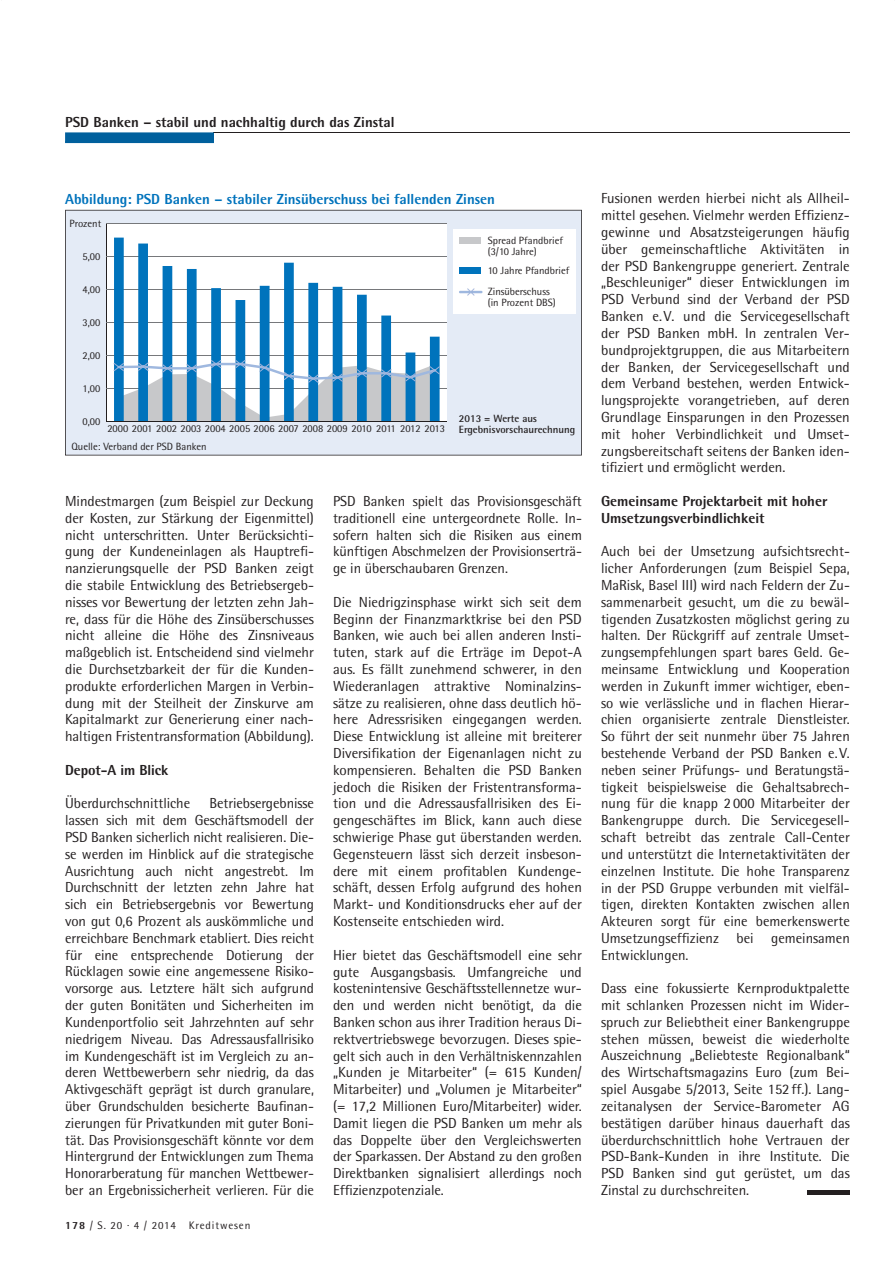
<style>
.page{position:relative;width:895px;height:1276px;background:#fff}
.page>*{position:absolute;margin:0;border:0;box-sizing:border-box;transform-origin:0 0}
.t1{font:14.55px/16.8px "Rotis Semi Sans";letter-spacing:-.005em;color:#231f20;text-align:justify}
.t2{font:800 14.55px/16.8px "Rotis Semi Sans";color:#231f20}
.t3{font:800 14.55px "Rotis Semi Sans";color:#0073bc}
.t4{font:10.95px "Rotis Semi Sans";letter-spacing:.08em;color:#231f20}
.t5{font:10.5px/11.2px "Rotis Semi Sans";color:#231f20}
.t6{font:700 10.5px/11.2px "Rotis Semi Sans";color:#231f20}
.s1{font-weight:800}
</style>
<div class="page">
<hr style="left:214px;top:132px;width:636px;height:1px;background:#231f20">
<svg style="left:65px;top:132px;width:149px;height:11px;background:#0966a0"></svg>
<div style="left:807px;top:1190px;width:43px;height:5px;background:#231f20"></div>
<svg style="left:65px;top:210px;width:517px;height:245px"></svg>
<p class="t2" style="left:65px;top:114px;width:331px">PSD Banken – stabil und nachhaltig durch das Zinstal</p>
<p class="t3" style="left:65px;top:189px;width:431px">Abbildung: PSD Banken – stabiler Zinsüberschuss bei fallenden Zinsen</p>
<p class="t5" style="left:69px;top:218px;width:33px">Prozent</p>
<p class="t5" style="left:82px;top:251px;width:19px">5,00</p>
<p class="t5" style="left:82px;top:284px;width:19px">4,00</p>
<p class="t5" style="left:82px;top:317px;width:19px">3,00</p>
<p class="t5" style="left:82px;top:350px;width:19px">2,00</p>
<p class="t5" style="left:82px;top:383px;width:19px">1,00</p>
<p class="t5" style="left:82px;top:416px;width:19px">0,00</p>
<p class="t5" style="left:107px;top:423px;width:339px">2000 2001 2002 2003 2004 2005 2006 2007 2008 2009 2010 2011 2012 2013</p>
<p class="t5" style="left:71px;top:441px;width:137px">Quelle: Verband der PSD Banken</p>
<p class="t5" style="left:488px;top:234px;width:77px">Spread Pfandbrief (3/10 Jahre)</p>
<p class="t5" style="left:488px;top:260px;width:83px;line-height:21.3px">10 Jahre Pfandbrief<br>Zinsüberschuss</p>
<p class="t5" style="left:488px;top:297px;width:70px">(in Prozent DBS)</p>
<p class="t6" style="left:459px;top:412px;width:118px">2013 = Werte aus<br>Ergebnisvorschaurechnung</p>
<p class="t1" style="left:65px;top:492px;width:250px">Mindestmargen (zum Beispiel zur Deckung der Kosten, zur Stärkung der Eigenmittel) nicht unterschritten. Unter Berücksichti&shy;gung der Kundeneinlagen als Hauptrefi&shy;nanzierungsquelle der PSD Banken zeigt die stabile Entwicklung des Betriebsergeb&shy;nisses vor Bewertung der letzten zehn Jah&shy;re, dass für die Höhe des Zinsüberschusses nicht alleine die Höhe des Zinsniveaus maßgeblich ist. Entscheidend sind vielmehr die Durchsetzbarkeit der für die Kunden&shy;produkte erforderlichen Margen in Verbin&shy;dung mit der Steilheit der Zinskurve am Kapitalmarkt zur Generierung einer nach&shy;haltigen Fristentransformation (Abbildung).</p>
<p class="t2" style="left:65px;top:761px;width:105px">Depot-A im Blick</p>
<p class="t1" style="left:65px;top:795px;width:126px">Überdurchschnittliche</p>
<p class="t1" style="left:65px;top:795px;width:250px;text-indent:144px">Betriebsergebnisse lassen sich mit dem Geschäftsmodell der PSD Banken sicherlich nicht realisieren. Die&shy;se werden im Hinblick auf die strategische Ausrichtung auch nicht angestrebt. Im Durchschnitt der letzten zehn Jahre hat sich ein Betriebsergebnis vor Bewertung von gut 0,6 Prozent als auskömmliche und erreichbare Benchmark etabliert. Dies reicht für eine entsprechende Dotierung der Rücklagen sowie eine angemessene Risiko&shy;vorsorge aus. Letztere hält sich aufgrund der guten Bonitäten und Sicherheiten im Kundenportfolio seit Jahrzehnten auf sehr niedrigem Niveau. Das Adressausfallrisiko im Kundengeschäft ist im Vergleich zu an&shy;deren Wettbewerbern sehr niedrig, da das Aktivgeschäft geprägt ist durch granulare, über Grundschulden besicherte Baufinan&shy;zierungen für Privatkunden mit guter Boni&shy;tät. Das Provisionsgeschäft könnte vor dem Hintergrund der Entwicklungen zum Thema Honorarberatung für manchen Wettbewer&shy;ber an Ergebnissicherheit verlieren. Für die</p>
<p class="t4" style="left:65px;top:1218px;width:187px"><span class="s1">178</span> / S. 20 · 4 / 2014 Kreditwesen</p>
<p class="t1" style="left:333px;top:492px;width:250px">PSD Banken spielt das Provisionsgeschäft traditionell eine untergeordnete Rolle. In&shy;sofern halten sich die Risiken aus einem künftigen Abschmelzen der Provisionserträ&shy;ge in überschaubaren Grenzen.</p>
<p class="t1" style="left:333px;top:593px;width:250px">Die Niedrigzinsphase wirkt sich seit dem Beginn der Finanzmarktkrise bei den PSD Banken, wie auch bei allen anderen Insti&shy;tuten, stark auf die Erträge im Depot-A aus. Es fällt zunehmend schwerer, in den Wiederanlagen attraktive Nominalzins&shy;sätze zu realisieren, ohne dass deutlich hö&shy;here Adressrisiken eingegangen werden.<br>Diese Entwicklung ist alleine mit breiterer Diversifikation der Eigenanlagen nicht zu kompensieren. Behalten die PSD Banken jedoch die Risiken der Fristentransforma&shy;tion und die Adressausfallrisiken des Ei&shy;gengeschäftes im Blick, kann auch diese schwierige Phase gut überstanden werden.<br>Gegensteuern lässt sich derzeit insbeson&shy;dere mit einem profitablen Kundenge&shy;schäft, dessen Erfolg aufgrund des hohen Markt- und Konditionsdrucks eher auf der Kostenseite entschieden wird.</p>
<p class="t1" style="left:333px;top:946px;width:250px">Hier bietet das Geschäftsmodell eine sehr gute Ausgangsbasis. Umfangreiche und kostenintensive Geschäftsstellennetze wur&shy;den und werden nicht benötigt, da die Banken schon aus ihrer Tradition heraus Di&shy;rektvertriebswege bevorzugen. Dieses spie&shy;gelt sich auch in den Verhältniskennzahlen „Kunden je Mitarbeiter“ (= 615 Kunden/ Mitarbeiter) und „Volumen je Mitarbeiter“ (= 17,2 Millionen Euro/Mitarbeiter) wider.<br>Damit liegen die PSD Banken um mehr als das Doppelte über den Vergleichswerten der Sparkassen. Der Abstand zu den großen Direktbanken signalisiert allerdings noch Effizienzpotenziale.</p>
<p class="t1" style="left:601px;top:190px;width:250px">Fusionen werden hierbei nicht als Allheil&shy;mittel gesehen. Vielmehr werden Effizienz&shy;gewinne und Absatzsteigerungen häufig über gemeinschaftliche Aktivitäten in der PSD Bankengruppe generiert. Zentrale „Beschleuniger“ dieser Entwicklungen im PSD Verbund sind der Verband der PSD Banken e.V. und die Servicegesellschaft der PSD Banken mbH. In zentralen Ver&shy;bundprojektgruppen, die aus Mitarbeitern der Banken, der Servicegesellschaft und dem Verband bestehen, werden Entwick&shy;lungsprojekte vorangetrieben, auf deren Grundlage Einsparungen in den Prozessen mit hoher Verbindlichkeit und Umset&shy;zungsbereitschaft seitens der Banken iden&shy;tifiziert und ermöglicht werden.</p>
<p class="t2" style="left:601px;top:492px;width:228px">Gemeinsame Projektarbeit mit hoher<br>Umsetzungsverbindlichkeit</p>
<p class="t1" style="left:601px;top:543px;width:250px">Auch bei der Umsetzung aufsichtsrecht&shy;licher Anforderungen (zum Beispiel Sepa, MaRisk, Basel III) wird nach Feldern der Zu&shy;sammenarbeit gesucht, um die zu bewäl&shy;tigenden Zusatzkosten möglichst gering zu halten. Der Rückgriff auf zentrale Umset&shy;zungsempfehlungen spart bares Geld. Ge&shy;meinsame Entwicklung und Kooperation werden in Zukunft immer wichtiger, eben&shy;so wie verlässliche und in flachen Hierar&shy;chien organisierte zentrale Dienstleister.<br>So führt der seit nunmehr über 75 Jahren bestehende Verband der PSD Banken e.V. neben seiner Prüfungs- und Beratungstä&shy;tigkeit beispielsweise die Gehaltsabrech&shy;nung für die knapp 2 000 Mitarbeiter der Bankengruppe durch. Die Servicegesell&shy;schaft betreibt das zentrale Call-Center und unterstützt die Internetaktivitäten der einzelnen Institute. Die hohe Transparenz in der PSD Gruppe verbunden mit vielfäl&shy;tigen, direkten Kontakten zwischen allen Akteuren sorgt für eine bemerkenswerte Umsetzungseffizienz bei gemeinsamen Entwicklungen.</p>
<p class="t1" style="left:601px;top:980px;width:250px">Dass eine fokussierte Kernproduktpalette mit schlanken Prozessen nicht im Wider&shy;spruch zur Beliebtheit einer Bankengruppe stehen müssen, beweist die wiederholte Auszeichnung „Beliebteste Regionalbank“ des Wirtschaftsmagazins Euro (zum Bei&shy;spiel Ausgabe 5/2013, Seite 152ff.). Lang&shy;zeitanalysen der Service-Barometer AG bestätigen darüber hinaus dauerhaft das überdurchschnittlich hohe Vertrauen der PSD-Bank-Kunden in ihre Institute. Die PSD Banken sind gut gerüstet, um das Zinstal zu durchschreiten.</p>
</div>
